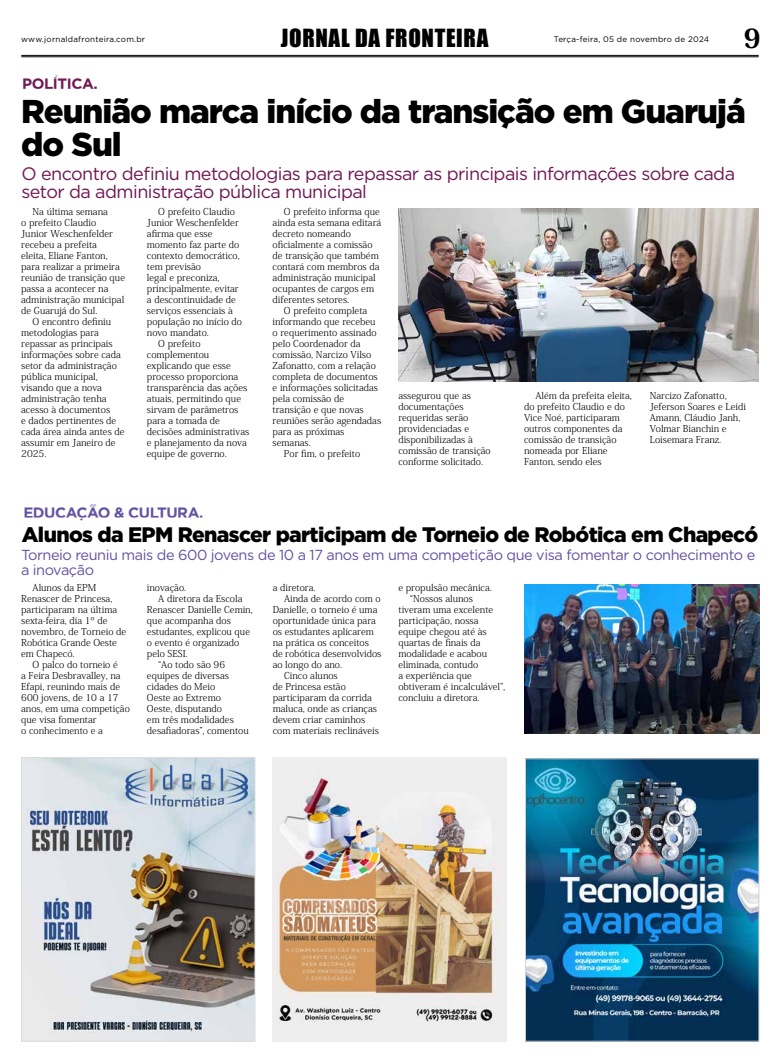
<style>
.page{position:relative;width:780px;height:1063px;background:#fff}
.page>*{position:absolute;margin:0;border:0;box-sizing:border-box;transform-origin:0 0}
.t1{font:900 33px/33px "Gotham";letter-spacing:-.03em;color:#000}
.t2{font:800 26.3px "Koz Min Pro";color:#000}
.t3{font:23px "Impact";letter-spacing:.03em;color:#000}
.t4{font:900 21px "Gotham";letter-spacing:-.03em;color:#000}
.t5{font:18px/18px "Gotham";letter-spacing:-.03em;color:#6f1753}
.t6{font:700 15px "Gotham";letter-spacing:-.03em;color:#6452a2}
.t7{font:700 15px "Gotham";letter-spacing:-.03em;color:#701a54}
.t8{font:14.5px/14.5px "Gotham";letter-spacing:-.03em;color:#6353a3}
.t9{font:300 9.5px/11px "Koz Min Pro";color:#000}
.t10{font:8px "Gotham";letter-spacing:.03em;color:#000}
</style>
<div class="page">
<hr style="left:21px;top:55px;width:737px;height:1px;background:#000">
<hr style="left:21px;top:56px;width:737px;height:1px;background:#000">
<img style="left:23px;top:759px;width:230px;height:281px">
<div style="left:21px;top:757px;width:234px;height:285px;border:1px solid #dcddde"></div>
<img style="left:273px;top:758px;width:233px;height:283px">
<img style="left:527px;top:760px;width:230px;height:280px">
<div style="left:525px;top:758px;width:234px;height:284px;border:1px solid #d1d3d4"></div>
<img style="left:398px;top:208px;width:360px;height:173px">
<img style="left:524px;top:585px;width:235px;height:148px">
<p class="t10" style="left:21px;top:34px;width:125px">www.jornaldafronteira.com.br</p>
<h3 class="t3" style="left:281px;top:21px;width:209px">JORNAL DA FRONTEIRA</h3>
<p class="t10" style="left:554px;top:34px;width:157px">Terça-feira, 05 de novembro de 2024</p>
<h2 class="t2" style="left:743px;top:18px;width:18px">9</h2>
<h3 class="t7" style="left:22px;top:74px;width:77px">POLÍTICA.</h3>
<h1 class="t1" style="left:21px;top:94px;width:726px">Reunião marca início da transição em Guarujá do Sul</h1>
<h3 class="t5" style="left:21px;top:164px;width:715px">O encontro definiu metodologias para repassar as principais informações sobre cada setor da administração pública municipal</h3>
<p class="t9" style="left:21px;top:206px;width:105px;text-indent:11px">Na última semana<br>o prefeito Claudio<br>Junior Weschenfelder recebeu a prefeita<br>eleita, Eliane Fanton, para realizar a primeira reunião de transição que passa a acontecer na administração municipal de Guarujá do Sul.</p>
<p class="t9" style="left:21px;top:316px;width:105px;text-indent:11px">O encontro definiu metodologias para repassar as principais informações sobre cada setor da administração pública municipal, visando que a nova administração tenha acesso à documentos<br>e dados pertinentes de cada área ainda antes de assumir em Janeiro de<br>2025.</p>
<p class="t9" style="left:158px;top:206px;width:78px">O prefeito Claudio</p>
<p class="t9" style="left:147px;top:217px;width:93px">Junior Weschenfelder</p>
<p class="t9" style="left:147px;top:228px;width:67px">afirma que esse</p>
<p class="t9" style="left:147px;top:239px;width:94px">momento faz parte do</p>
<p class="t9" style="left:147px;top:250px;width:94px">contexto democrático,</p>
<p class="t9" style="left:147px;top:261px;width:56px">tem previsão</p>
<p class="t9" style="left:147px;top:272px;width:74px">legal e preconiza,</p>
<p class="t9" style="left:147px;top:283px;width:93px">principalmente, evitar</p>
<p class="t9" style="left:147px;top:294px;width:90px">a descontinuidade de</p>
<p class="t9" style="left:147px;top:305px;width:87px">serviços essenciais à</p>
<p class="t9" style="left:147px;top:316px;width:97px">população no início do</p>
<p class="t9" style="left:147px;top:327px;width:63px">novo mandato.</p>
<p class="t9" style="left:158px;top:338px;width:44px">O prefeito</p>
<p class="t9" style="left:147px;top:349px;width:64px">complementou</p>
<p class="t9" style="left:147px;top:360px;width:85px">explicando que esse</p>
<p class="t9" style="left:147px;top:371px;width:93px">processo proporciona</p>
<p class="t9" style="left:147px;top:382px;width:102px">transparência das ações</p>
<p class="t9" style="left:147px;top:393px;width:96px">atuais, permitindo que</p>
<p class="t9" style="left:147px;top:404px;width:93px">sirvam de parâmetros</p>
<p class="t9" style="left:147px;top:415px;width:74px">para a tomada de</p>
<p class="t9" style="left:147px;top:426px;width:104px">decisões administrativas</p>
<p class="t9" style="left:147px;top:437px;width:101px">e planejamento da nova</p>
<p class="t9" style="left:147px;top:448px;width:81px">equipe de governo.</p>
<p class="t9" style="left:272px;top:206px;width:110px;text-indent:11px">O prefeito informa que ainda esta semana editará decreto nomeando oficialmente a comissão de transição que também contará com membros da administração municipal ocupantes de cargos em diferentes setores.</p>
<p class="t9" style="left:284px;top:305px;width:85px">O prefeito completa</p>
<p class="t9" style="left:272px;top:316px;width:104px">informando que recebeu</p>
<p class="t9" style="left:272px;top:327px;width:105px">o requerimento assinado</p>
<p class="t9" style="left:272px;top:338px;width:89px">pelo Coordenador da</p>
<p class="t9" style="left:272px;top:349px;width:100px">comissão, Narcizo Vilso</p>
<p class="t9" style="left:272px;top:360px;width:105px">Zafonatto, com a relação</p>
<p class="t9" style="left:272px;top:371px;width:107px">completa de documentos</p>
<p class="t9" style="left:272px;top:382px;width:107px">e informações solicitadas</p>
<p class="t9" style="left:272px;top:393px;width:73px">pela comissão de</p>
<p class="t9" style="left:272px;top:404px;width:93px">transição e que novas</p>
<p class="t9" style="left:272px;top:415px;width:110px">reuniões serão agendadas</p>
<p class="t9" style="left:272px;top:426px;width:73px">para as próximas</p>
<p class="t9" style="left:272px;top:437px;width:40px">semanas.</p>
<p class="t9" style="left:284px;top:448px;width:78px">Por fim, o prefeito</p>
<p class="t9" style="left:398px;top:390px;width:94px">assegurou que as documentações requeridas serão providenciadas e disponibilizadas à comissão de transição conforme solicitado.</p>
<p class="t9" style="left:524px;top:390px;width:109px;text-indent:11px">Além da prefeita eleita, do prefeito Claudio e do<br>Vice Noé, participaram outros componentes da comissão de transição nomeada por Eliane<br>Fanton, sendo eles</p>
<p class="t9" style="left:649px;top:390px;width:98px">Narcizo Zafonatto,<br>Jeferson Soares e Leidi<br>Amann, Cláudio Janh,<br>Volmar Bianchin e<br>Loisemara Franz.</p>
<h3 class="t6" style="left:23px;top:502px;width:181px">EDUCAÇÃO &amp; CULTURA.</h3>
<h3 class="t4" style="left:22px;top:522px;width:738px">Alunos da EPM Renascer participam de Torneio de Robótica em Chapecó</h3>
<p class="t9" style="left:21px;top:582px;width:107px;text-indent:11px">Alunos da EPM<br>Renascer de Princesa, participaram na última sexta-feira, dia 1º de novembro, de Torneio de<br>Robótica Grande Oeste em Chapecó.</p>
<p class="t9" style="left:21px;top:659px;width:110px;text-indent:11px">O palco do torneio é<br>a Feira Desbravalley, na<br>Efapi, reunindo mais de<br>600 jovens, de 10 a 17 anos, em uma competição que visa fomentar<br>o conhecimento e a</p>
<h3 class="t8" style="left:21px;top:547px;width:735px">Torneio reuniu mais de 600 jovens de 10 a 17 anos em uma competição que visa fomentar o conhecimento e a inovação</h3>
<p class="t9" style="left:273px;top:582px;width:44px">a diretora.</p>
<p class="t9" style="left:284px;top:593px;width:98px">Ainda de acordo com o</p>
<p class="t9" style="left:273px;top:604px;width:106px">Danielle, o torneio é uma</p>
<p class="t9" style="left:273px;top:615px;width:105px">oportunidade única para</p>
<p class="t9" style="left:273px;top:626px;width:103px">os estudantes aplicarem</p>
<p class="t9" style="left:273px;top:637px;width:98px">na prática os conceitos</p>
<p class="t9" style="left:273px;top:648px;width:110px">de robótica desenvolvidos</p>
<p class="t9" style="left:273px;top:659px;width:71px">ao longo do ano.</p>
<p class="t9" style="left:284px;top:670px;width:55px">Cinco alunos</p>
<p class="t9" style="left:273px;top:681px;width:75px">de Princesa estão</p>
<p class="t9" style="left:273px;top:692px;width:101px">participaram da corrida</p>
<p class="t9" style="left:273px;top:703px;width:106px">maluca, onde as crianças</p>
<p class="t9" style="left:273px;top:714px;width:94px">devem criar caminhos</p>
<p class="t9" style="left:273px;top:725px;width:108px">com materiais reclináveis</p>
<p class="t9" style="left:398px;top:582px;width:95px">e propulsão mecânica.</p>
<p class="t9" style="left:410px;top:593px;width:65px">“Nossos alunos</p>
<p class="t9" style="left:398px;top:604px;width:96px">tiveram uma excelente</p>
<p class="t9" style="left:398px;top:615px;width:82px">participação, nossa</p>
<p class="t9" style="left:398px;top:626px;width:90px">equipe chegou até às</p>
<p class="t9" style="left:398px;top:637px;width:84px">quartas de finais da</p>
<p class="t9" style="left:398px;top:648px;width:90px">modalidade e acabou</p>
<p class="t9" style="left:398px;top:659px;width:81px">eliminada, contudo</p>
<p class="t9" style="left:398px;top:670px;width:75px">a experiência que</p>
<p class="t9" style="left:398px;top:681px;width:108px">obtiveram é incalculável”,</p>
<p class="t9" style="left:398px;top:692px;width:83px">concluiu a diretora.</p>
<p class="t9" style="left:147px;top:582px;width:41px">inovação.</p>
<p class="t9" style="left:158px;top:593px;width:86px">A diretora da Escola</p>
<p class="t9" style="left:147px;top:604px;width:107px">Renascer Danielle Cemin,</p>
<p class="t9" style="left:147px;top:615px;width:85px">que acompanha dos</p>
<p class="t9" style="left:147px;top:626px;width:105px">estudantes, explicou que</p>
<p class="t9" style="left:147px;top:637px;width:94px">o evento é organizado</p>
<p class="t9" style="left:147px;top:648px;width:42px">pelo SESI.</p>
<p class="t9" style="left:158px;top:659px;width:68px">“Ao todo são 96</p>
<p class="t9" style="left:147px;top:670px;width:84px">equipes de diversas</p>
<p class="t9" style="left:147px;top:681px;width:70px">cidades do Meio</p>
<p class="t9" style="left:147px;top:692px;width:75px">Oeste ao Extremo</p>
<p class="t9" style="left:147px;top:703px;width:77px">Oeste, disputando</p>
<p class="t9" style="left:147px;top:714px;width:88px">em três modalidades</p>
<p class="t9" style="left:147px;top:725px;width:103px">desafiadoras”, comentou</p>
</div>
